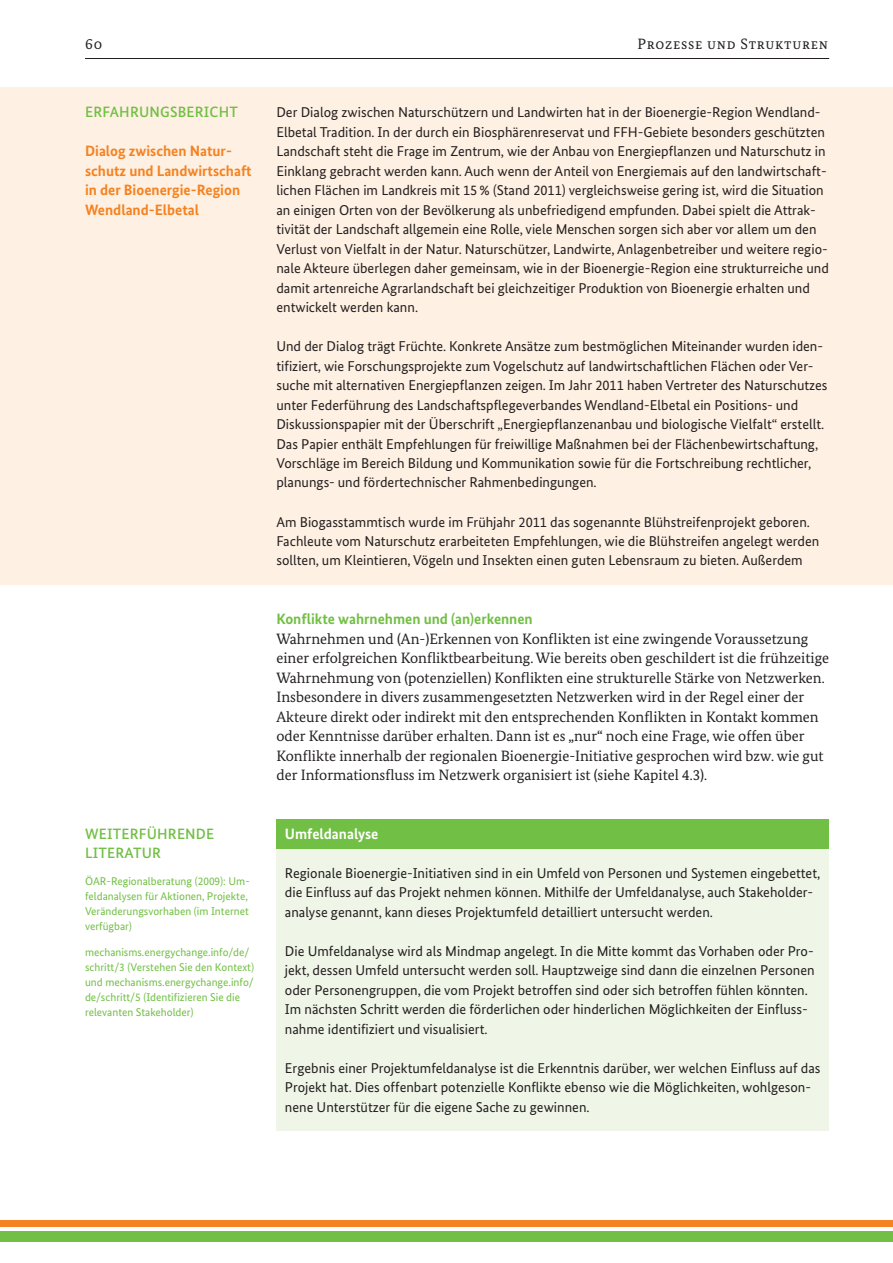
<style>
.page{position:relative;width:893px;height:1263px;background:#fff}
.page>*{position:absolute;margin:0;border:0;box-sizing:border-box;transform-origin:0 0}
.Fließtext{font:15px/19.5px "Bundes Serif";color:#231f20}
.Marginalie_-_Erläute{font:700 15px/19.5px "Bundes Sans";color:#f58220}
.Marginal_Auszeichnun{font:500 15px/19.5px "Bundes Sans";letter-spacing:.01em;color:#71bf44}
.Zwiti{font:700 15px "Bundes Sans";color:#71bf44}
.Fließtext-2{font:15px "Bundes Serif";letter-spacing:.05em;color:#231f20}
.Zwiti-2{font:700 15px "Bundes Sans";color:#fff}
.Fließtext_Infokasten{font:14.25px/19.5px "Bundes Sans";color:#231f20}
.Fließtext-3{font:14.25px/19.5px "Bundes Sans";color:#231f20}
.Marginalie{font:11.25px/15px "Bundes Sans";color:#71bf44}
</style>
<div class="page">
<hr style="left:85px;top:58px;width:744px;height:1px;background:#231f20">
<div style="left:0;top:1231px;width:893px;height:10px;background:#71bf44"></div>
<div style="left:0;top:1220px;width:893px;height:6px;background:#f58220"></div>
<div style="left:0;top:88px;width:893px;height:497px;background:#fef0e2"></div>
<div style="left:276px;top:819px;width:553px;height:30px;background:#71bf44"></div>
<div style="left:276px;top:849px;width:553px;height:282px;background:#eff6e8"></div>
<p class="Fließtext" style="left:85px;top:34px;width:19px">60</p>
<p class="Fließtext-2" style="left:637px;top:34px;width:192px">Prozesse und Strukturen</p>
<p class="Marginal_Auszeichnun" style="left:85px;top:102px;width:154px">ERFAHRUNGSBERICHT</p>
<p class="Marginalie_-_Erläute" style="left:85px;top:141px;width:168px">Dialog zwischen Natur&shy;schutz und Landwirtschaft in der Bioenergie-Region<br>Wendland-Elbetal</p>
<p class="Marginal_Auszeichnun" style="left:85px;top:823px;width:131px">WEITERFÜHRENDE<br>LITERATUR</p>
<p class="Marginalie" style="left:85px;top:874px;width:166px">ÖAR-Regionalberatung (2009): Um&shy;feldanalysen für Aktionen, Projekte,<br>Veränderungsvorhaben (im Internet verfügbar)</p>
<p class="Marginalie" style="left:85px;top:944px;width:171px">mechanisms.energychange.info/de/ schritt/3 (Verstehen Sie den Kontext) und mechanisms.energychange.info/ de/schritt/5 (Identifizieren Sie die relevanten Stakeholder)</p>
<p class="Fließtext_Infokasten" style="left:276px;top:102px;width:554px">Der Dialog zwischen Naturschützern und Landwirten hat in der Bioenergie-Region Wendland-Elbetal Tradition. In der durch ein Biosphärenreservat und FFH-Gebiete besonders geschützten Landschaft steht die Frage im Zentrum, wie der Anbau von Energiepflanzen und Naturschutz in Einklang gebracht werden kann. Auch wenn der Anteil von Energiemais auf den landwirtschaft&shy;lichen Flächen im Landkreis mit 15 % (Stand 2011) vergleichsweise gering ist, wird die Situation an einigen Orten von der Bevölkerung als unbefriedigend empfunden. Dabei spielt die Attrak&shy;tivität der Landschaft allgemein eine Rolle, viele Menschen sorgen sich aber vor allem um den Verlust von Vielfalt in der Natur. Naturschützer, Landwirte, Anlagenbetreiber und weitere regio&shy;nale Akteure überlegen daher gemeinsam, wie in der Bioenergie-Region eine strukturreiche und damit artenreiche Agrarlandschaft bei gleichzeitiger Produktion von Bioenergie erhalten und entwickelt werden kann.</p>
<p class="Fließtext_Infokasten" style="left:276px;top:336px;width:553px">Und der Dialog trägt Früchte. Konkrete Ansätze zum bestmöglichen Miteinander wurden iden&shy;tifiziert, wie Forschungsprojekte zum Vogelschutz auf landwirtschaftlichen Flächen oder Ver&shy;suche mit alternativen Energiepflanzen zeigen. Im Jahr 2011 haben Vertreter des Naturschutzes unter Federführung des Landschaftspflegeverbandes Wendland-Elbetal ein Positions- und Diskussionspapier mit der Überschrift „Energiepflanzenanbau und biologische Vielfalt“ erstellt.<br>Das Papier enthält Empfehlungen für freiwillige Maßnahmen bei der Flächenbewirtschaftung, Vorschläge im Bereich Bildung und Kommunikation sowie für die Fortschreibung rechtlicher, planungs- und fördertechnischer Rahmenbedingungen.</p>
<p class="Fließtext_Infokasten" style="left:276px;top:512px;width:544px">Am Biogasstammtisch wurde im Frühjahr 2011 das sogenannte Blühstreifenprojekt geboren.<br>Fachleute vom Naturschutz erarbeiteten Empfehlungen, wie die Blühstreifen angelegt werden sollten, um Kleintieren, Vögeln und Insekten einen guten Lebensraum zu bieten. Außerdem</p>
<p class="Zwiti" style="left:276px;top:610px;width:258px">Konflikte wahrnehmen und (an)erkennen</p>
<p class="Fließtext" style="left:276px;top:628px;width:554px">Wahrnehmen und (An-)Erkennen von Konflikten ist eine zwingende Voraussetzung einer erfolgreichen Konfliktbearbeitung. Wie bereits oben geschildert ist die frühzeitige Wahrnehmung von (potenziellen) Konflikten eine strukturelle Stärke von Netzwerken.<br>Insbesondere in divers zusammengesetzten Netzwerken wird in der Regel einer der Akteure direkt oder indirekt mit den entsprechenden Konflikten in Kontakt kommen oder Kenntnisse darüber erhalten. Dann ist es „nur“ noch eine Frage, wie offen über Konflikte innerhalb der regionalen Bioenergie-Initiative gesprochen wird bzw. wie gut der Informationsfluss im Netzwerk organisiert ist (siehe Kapitel 4.3).</p>
<p class="Zwiti-2" style="left:285px;top:824px;width:95px">Umfeldanalyse</p>
<p class="Fließtext-3" style="left:285px;top:863px;width:537px">Regionale Bioenergie-Initiativen sind in ein Umfeld von Personen und Systemen eingebettet, die Einfluss auf das Projekt nehmen können. Mithilfe der Umfeldanalyse, auch Stakeholder&shy;analyse genannt, kann dieses Projektumfeld detailliert untersucht werden.</p>
<p class="Fließtext-3" style="left:285px;top:941px;width:531px">Die Umfeldanalyse wird als Mindmap angelegt. In die Mitte kommt das Vorhaben oder Pro&shy;jekt, dessen Umfeld untersucht werden soll. Hauptzweige sind dann die einzelnen Personen oder Personengruppen, die vom Projekt betroffen sind oder sich betroffen fühlen könnten.<br>Im nächsten Schritt werden die förderlichen oder hinderlichen Möglichkeiten der Einfluss&shy;nahme identifiziert und visualisiert.</p>
<p class="Fließtext-3" style="left:285px;top:1058px;width:537px">Ergebnis einer Projektumfeldanalyse ist die Erkenntnis darüber, wer welchen Einfluss auf das<br>Projekt hat. Dies offenbart potenzielle Konflikte ebenso wie die Möglichkeiten, wohlgeson&shy;nene Unterstützer für die eigene Sache zu gewinnen.</p>
</div>
